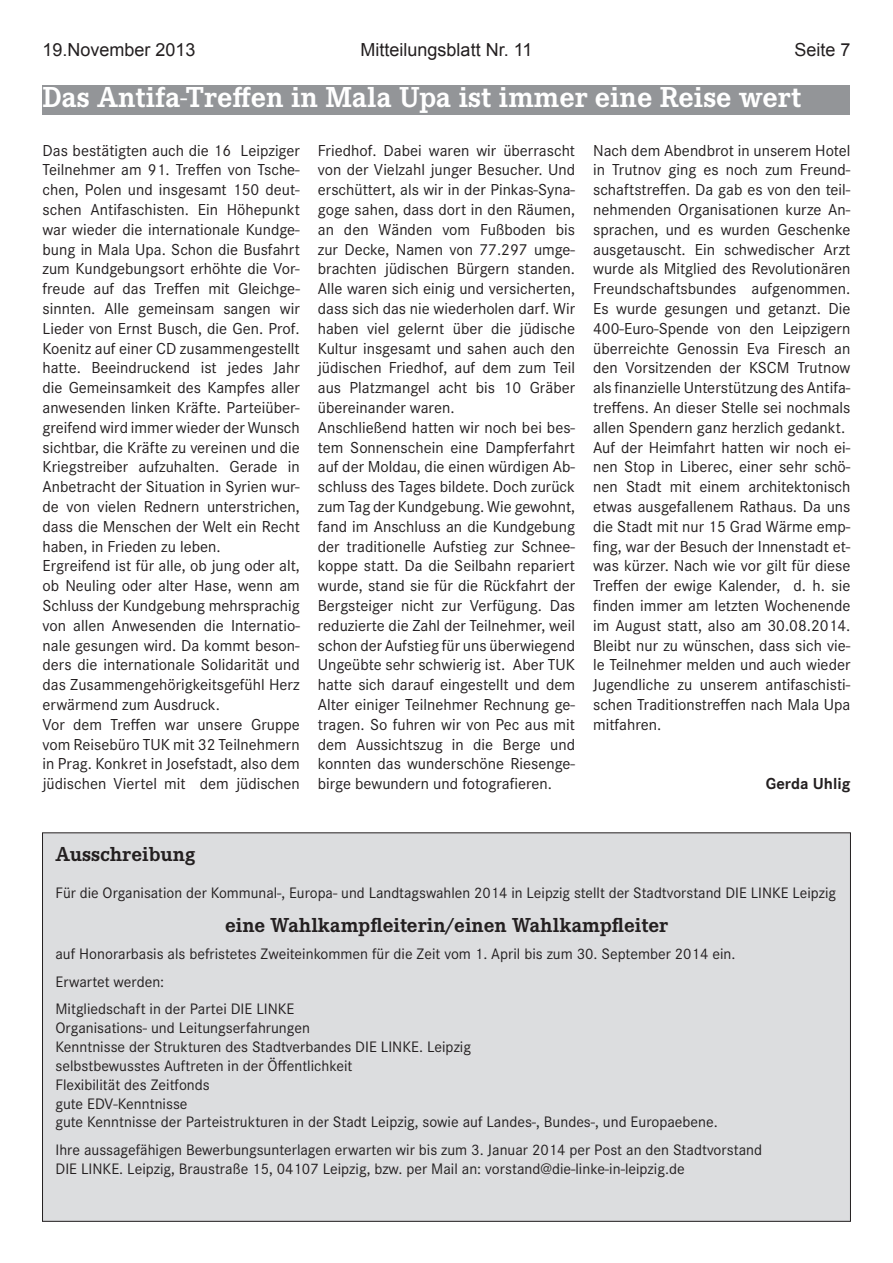
<style>
.page{position:relative;width:893px;height:1263px;background:#fff}
.page>*{position:absolute;margin:0;border:0;box-sizing:border-box;transform-origin:0 0}
.t1{font:700 30px "Corporate E";color:#fff}
.t2{font:700 21px "Corporate E";color:#231f20}
.t3{font:18px "Arial";color:#231f20}
.t4{font:16.5px/19.8px "Corporate S";color:#231f20}
.t5{font:700 16.5px "Corporate S";color:#231f20}
.t6{font:15.75px/18.9px "Corporate S";color:#231f20}
</style>
<div class="page">
<div style="left:43px;top:85px;width:807px;height:30px;background:#939598"></div>
<div style="left:43px;top:833px;width:807px;height:388px;background:#dcdddf"></div>
<p class="t3" style="left:43px;top:38px;width:155px">19.November 2013</p>
<p class="t3" style="left:361px;top:38px;width:173px">Mitteilungsblatt Nr. 11</p>
<p class="t3" style="left:794px;top:38px;width:58px">Seite 7</p>
<h1 class="t1" style="left:43px;top:80px;width:760px">Das Antifa-Treffen in Mala Upa ist immer eine Reise wert</h1>
<p class="t4" style="left:43px;top:140px;width:259px">Das bestätigten auch die 16 Leipziger Teilnehmer am 91. Treffen von Tsche&shy;chen, Polen und insgesamt 150 deut&shy;schen Antifaschisten. Ein Höhepunkt war wieder die internationale Kundge&shy;bung in Mala Upa. Schon die Busfahrt zum Kundgebungsort erhöhte die Vor&shy;freude auf das Treffen mit Gleichge&shy;sinnten. Alle gemeinsam sangen wir Lieder von Ernst Busch, die Gen. Prof.<br>Koenitz auf einer CD zusammengestellt hatte. Beeindruckend ist jedes Jahr die Gemeinsamkeit des Kampfes aller anwesenden linken Kräfte. Parteiüber&shy;greifend wird immer wieder der Wunsch sichtbar, die Kräfte zu vereinen und die Kriegstreiber aufzuhalten. Gerade in Anbetracht der Situation in Syrien wur&shy;de von vielen Rednern unterstrichen, dass die Menschen der Welt ein Recht haben, in Frieden zu leben.<br>Ergreifend ist für alle, ob jung oder alt, ob Neuling oder alter Hase, wenn am Schluss der Kundgebung mehrsprachig von allen Anwesenden die Internatio&shy;nale gesungen wird. Da kommt beson&shy;ders die internationale Solidarität und das Zusammengehörigkeitsgefühl Herz erwärmend zum Ausdruck.<br>Vor dem Treffen war unsere Gruppe vom Reisebüro TUK mit 32 Teilnehmern in Prag. Konkret in Josefstadt, also dem jüdischen Viertel mit dem jüdischen</p>
<p class="t4" style="left:318px;top:140px;width:259px">Friedhof. Dabei waren wir überrascht von der Vielzahl junger Besucher. Und erschüttert, als wir in der Pinkas-Syna&shy;goge sahen, dass dort in den Räumen, an den Wänden vom Fußboden bis zur Decke, Namen von 77.297 umge&shy;brachten jüdischen Bürgern standen.<br>Alle waren sich einig und versicherten, dass sich das nie wiederholen darf. Wir haben viel gelernt über die jüdische Kultur insgesamt und sahen auch den jüdischen Friedhof, auf dem zum Teil aus Platzmangel acht bis 10 Gräber übereinander waren.<br>Anschließend hatten wir noch bei bes&shy;tem Sonnenschein eine Dampferfahrt auf der Moldau, die einen würdigen Ab&shy;schluss des Tages bildete. Doch zurück zum Tag der Kundgebung. Wie gewohnt, fand im Anschluss an die Kundgebung der traditionelle Aufstieg zur Schnee&shy;koppe statt. Da die Seilbahn repariert wurde, stand sie für die Rückfahrt der Bergsteiger nicht zur Verfügung. Das reduzierte die Zahl der Teilnehmer, weil schon der Aufstieg für uns überwiegend Ungeübte sehr schwierig ist. Aber TUK hatte sich darauf eingestellt und dem Alter einiger Teilnehmer Rechnung ge&shy;tragen. So fuhren wir von Pec aus mit dem Aussichtszug in die Berge und konnten das wunderschöne Riesenge&shy;birge bewundern und fotografieren.</p>
<p class="t4" style="left:593px;top:140px;width:259px">Nach dem Abendbrot in unserem Hotel in Trutnov ging es noch zum Freund&shy;schaftstreffen. Da gab es von den teil&shy;nehmenden Organisationen kurze An&shy;sprachen, und es wurden Geschenke ausgetauscht. Ein schwedischer Arzt wurde als Mitglied des Revolutionären Freundschaftsbundes aufgenommen.<br>Es wurde gesungen und getanzt. Die 400-Euro-Spende von den Leipzigern überreichte Genossin Eva Firesch an den Vorsitzenden der KSCM Trutnow als finanzielle Unterstützung des Antifa&shy;treffens. An dieser Stelle sei nochmals allen Spendern ganz herzlich gedankt.<br>Auf der Heimfahrt hatten wir noch ei&shy;nen Stop in Liberec, einer sehr schö&shy;nen Stadt mit einem architektonisch etwas ausgefallenem Rathaus. Da uns die Stadt mit nur 15 Grad Wärme emp&shy;fing, war der Besuch der Innenstadt et&shy;was kürzer. Nach wie vor gilt für diese Treffen der ewige Kalender, d. h. sie finden immer am letzten Wochenende im August statt, also am 30.08.2014.<br>Bleibt nur zu wünschen, dass sich vie&shy;le Teilnehmer melden und auch wieder Jugendliche zu unserem antifaschisti&shy;schen Traditionstreffen nach Mala Upa mitfahren.</p>
<p class="t5" style="left:766px;top:774px;width:86px">Gerda Uhlig</p>
<p class="t2" style="left:55px;top:842px;width:141px">Ausschreibung</p>
<p class="t6" style="left:55px;top:883px;width:782px">Für die Organisation der Kommunal-, Europa- und Landtagswahlen 2014 in Leipzig stellt der Stadtvorstand DIE LINKE Leipzig</p>
<p class="t2" style="left:225px;top:913px;width:444px">eine Wahlkampfleiterin/einen Wahlkampfleiter</p>
<p class="t6" style="left:55px;top:940px;width:681px;line-height:27.5px">auf Honorarbasis als befristetes Zweiteinkommen für die Zeit vom 1. April bis zum 30. September 2014 ein.<br>Erwartet werden:<br>Mitgliedschaft in der Partei DIE LINKE</p>
<p class="t6" style="left:55px;top:1018px;width:664px">Organisations- und Leitungserfahrungen<br>Kenntnisse der Strukturen des Stadtverbandes DIE LINKE. Leipzig<br>selbstbewusstes Auftreten in der Öffentlichkeit<br>Flexibilität des Zeitfonds<br>gute EDV-Kenntnisse<br>gute Kenntnisse der Parteistrukturen in der Stadt Leipzig, sowie auf Landes-, Bundes-, und Europaebene.</p>
<p class="t6" style="left:55px;top:1140px;width:708px">Ihre aussagefähigen Bewerbungsunterlagen erwarten wir bis zum 3. Januar 2014 per Post an den Stadtvorstand<br>DIE LINKE. Leipzig, Braustraße 15, 04107 Leipzig, bzw. per Mail an: vorstand@die-linke-in-leipzig.de</p>
</div>
